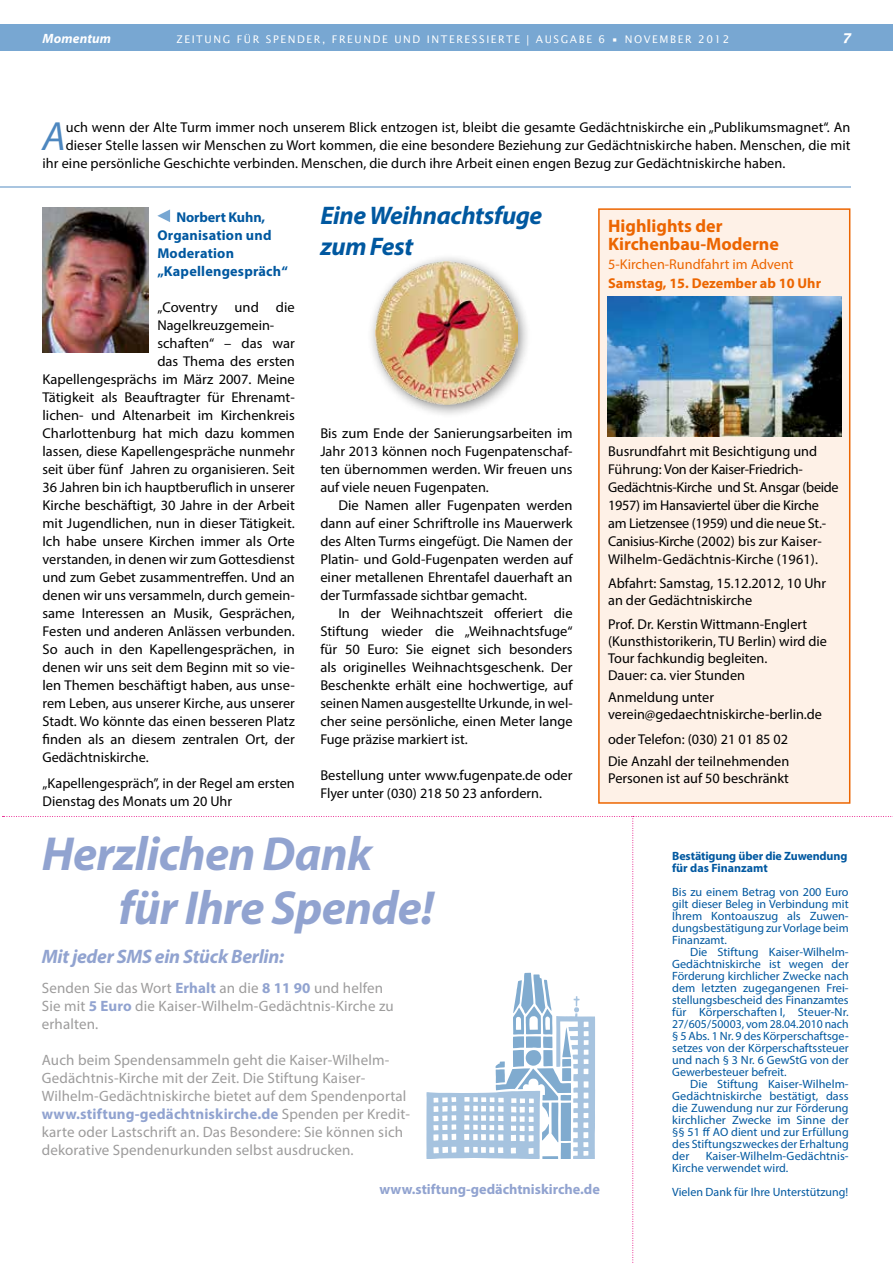
<style>
.page{position:relative;width:893px;height:1263px;background:#fff}
.page>*{position:absolute;margin:0;border:0;box-sizing:border-box;transform-origin:0 0}
.t1{font:italic 700 48px/54px "Myriad Pro";letter-spacing:-.015em;color:#91a3d0}
.t2{font:italic 40.95px "Myriad Pro";color:#4d87bf}
.t3{font:italic 700 25.5px/30.6px "Myriad Pro";letter-spacing:-.015em;color:#0058a0}
.t4{font:italic 700 19.5px "Myriad Pro";letter-spacing:-.015em;color:#91a3d0}
.t5{font:700 18px/18px "Myriad Pro";color:#ec6500}
.t6{font:15px/18px "Myriad Pro";letter-spacing:.01em;color:#9d9c9c}
.t7{font:14.25px/18px "Myriad Pro";color:#000}
.t8{font:14.25px/18px "Myriad Pro";letter-spacing:-.02em;color:#000}
.t9{font:700 14.25px/18px "Myriad Pro";letter-spacing:.015em;color:#0058a0}
.t10{font:700 14.25px "Myriad Pro";color:#91a3d0}
.t11{font:14.25px "Myriad Pro";color:#ec6500}
.t12{font:700 14.25px "Myriad Pro";color:#ec6500}
.t13{font:italic 700 13.5px "Myriad Pro";letter-spacing:.01em;color:#fff}
.t14{font:italic 700 13.5px "Lucida Sans";color:#fff}
.t15{font:12px/12px "Myriad Pro";color:#0058a0;text-align:justify}
.t16{font:700 12px/12px "Myriad Pro";letter-spacing:-.01em;color:#0058a0}
.t17{font:10.5px "Lucida Sans";letter-spacing:.15em;color:#fff}
.s1{font-weight:700;color:#91a3d0}
</style>
<div class="page">
<div style="left:0;top:24px;width:893px;height:27px;background:#78a7d2"></div>
<svg style="left:157px;top:209px;width:13px;height:13px"></svg>
<img style="left:43px;top:208px;width:106px;height:145px">
<div style="left:599px;top:209px;width:251px;height:594px;background:#fef1e7"></div>
<div style="left:598px;top:208px;width:252px;height:596px;border:2px solid #ec6500"></div>
<img style="left:608px;top:296px;width:234px;height:141px">
<div style="left:367px;top:253px;width:165px;height:166px;background:#000;opacity:.46"></div>
<img style="left:375px;top:261px;width:143px;height:144px">
<hr style="left:0;top:186px;width:850px;height:2px;background:#a9c5e0">
<svg style="left:3px;top:816px;width:890px;height:447px"></svg>
<p class="t13" style="left:43px;top:29px;width:70px">Momentum</p>
<p class="t17" style="left:176px;top:33px;width:554px">ZEITUNG FÜR SPENDER, FREUNDE UND INTERESS IERTE | AUSGABE 6 • NOVEMBER 2012</p>
<p class="t14" style="left:841px;top:30px;width:11px">7</p>
<h2 class="t2" style="left:43px;top:111px;width:25px">A</h2>
<p class="t7" style="left:66px;top:118px;width:786px">uch wenn der Alte Turm immer noch unserem Blick entzogen ist, bleibt die gesamte Gedächtniskirche ein „Publikumsmagnet“. An</p>
<p class="t7" style="left:66px;top:136px;width:786px">dieser Stelle lassen wir Menschen zu Wort kommen, die eine besondere Beziehung zur Gedächtniskirche haben. Menschen, die mit</p>
<p class="t7" style="left:43px;top:154px;width:744px">ihr eine persönliche Geschichte verbinden. Menschen, die durch ihre Arbeit einen engen Bezug zur Gedächtniskirche haben.</p>
<p class="t9" style="left:157px;top:208px;width:132px;text-indent:19px">Norbert Kuhn,<br>Organisation und<br>Moderation „Kapellengespräch“</p>
<p class="t7" style="left:157px;top:298px;width:139px">„Coventry und die</p>
<p class="t7" style="left:157px;top:316px;width:118px">Nagelkreuzgemein-</p>
<p class="t7" style="left:157px;top:334px;width:139px">schaften“ – das war</p>
<p class="t7" style="left:157px;top:352px;width:139px">das Thema des ersten</p>
<p class="t7" style="left:43px;top:370px;width:254px">Kapellengesprächs im März 2007. Meine</p>
<p class="t7" style="left:43px;top:388px;width:254px">Tätigkeit als Beauftragter für Ehrenamt-</p>
<p class="t7" style="left:43px;top:406px;width:254px">lichen- und Altenarbeit im Kirchenkreis</p>
<p class="t7" style="left:43px;top:424px;width:254px">Charlottenburg hat mich dazu kommen</p>
<p class="t7" style="left:43px;top:442px;width:254px">lassen, diese Kapellengespräche nunmehr</p>
<p class="t7" style="left:43px;top:460px;width:254px">seit über fünf Jahren zu organisieren. Seit</p>
<p class="t7" style="left:43px;top:478px;width:254px">36 Jahren bin ich hauptberuflich in unserer</p>
<p class="t7" style="left:43px;top:496px;width:254px">Kirche beschäftigt, 30 Jahre in der Arbeit</p>
<p class="t7" style="left:43px;top:514px;width:254px">mit Jugendlichen, nun in dieser Tätigkeit.</p>
<p class="t7" style="left:43px;top:532px;width:254px">Ich habe unsere Kirchen immer als Orte</p>
<p class="t7" style="left:43px;top:550px;width:254px">verstanden, in denen wir zum Gottesdienst</p>
<p class="t7" style="left:43px;top:568px;width:254px">und zum Gebet zusammentreffen. Und an</p>
<p class="t7" style="left:43px;top:586px;width:254px">denen wir uns versammeln, durch gemein-</p>
<p class="t7" style="left:43px;top:604px;width:254px">same Interessen an Musik, Gesprächen,</p>
<p class="t7" style="left:43px;top:622px;width:254px">Festen und anderen Anlässen verbunden.</p>
<p class="t7" style="left:43px;top:640px;width:254px">So auch in den Kapellengesprächen, in</p>
<p class="t7" style="left:43px;top:658px;width:254px">denen wir uns seit dem Beginn mit so vie-</p>
<p class="t7" style="left:43px;top:676px;width:254px">len Themen beschäftigt haben, aus unse-</p>
<p class="t7" style="left:43px;top:694px;width:254px">rem Leben, aus unserer Kirche, aus unserer</p>
<p class="t7" style="left:43px;top:712px;width:254px">Stadt. Wo könnte das einen besseren Platz</p>
<p class="t7" style="left:43px;top:730px;width:254px">finden als an diesem zentralen Ort, der</p>
<p class="t7" style="left:43px;top:748px;width:108px">Gedächtniskirche.</p>
<p class="t7" style="left:43px;top:774px;width:254px">„Kapellengespräch”, in der Regel am ersten<br>Dienstag des Monats um 20 Uhr</p>
<h3 class="t3" style="left:320px;top:199px;width:223px">Eine Weihnachtsfuge zum Fest</h3>
<p class="t7" style="left:320px;top:424px;width:254px;text-align:justify">Bis zum Ende der Sanierungsarbeiten im Jahr 2013 können noch Fugenpatenschaf&shy;ten übernommen werden. Wir freuen uns auf viele neuen Fugenpaten.</p>
<p class="t7" style="left:320px;top:496px;width:254px;text-align:justify;text-indent:18px">Die Namen aller Fugenpaten werden dann auf einer Schriftrolle ins Mauerwerk des Alten Turms eingefügt. Die Namen der Platin- und Gold-Fugenpaten werden auf einer metallenen Ehrentafel dauerhaft an der Turmfassade sichtbar gemacht.</p>
<p class="t7" style="left:320px;top:604px;width:254px;text-align:justify;text-indent:18px">In der Weihnachtszeit offeriert die Stiftung wieder die „Weihnachtsfuge“ für 50 Euro: Sie eignet sich besonders als originelles Weihnachtsgeschenk. Der Beschenkte erhält eine hochwertige, auf seinen Namen ausgestellte Urkunde, in wel&shy;cher seine persönliche, einen Meter lange Fuge präzise markiert ist.</p>
<p class="t7" style="left:320px;top:766px;width:254px">Bestellung unter www.fugenpate.de oder<br>Flyer unter (030) 218 50 23 anfordern.</p>
<p class="t5" style="left:608px;top:216px;width:172px">Highlights der<br>Kirchenbau-Moderne</p>
<p class="t11" style="left:608px;top:255px;width:187px">5-Kirchen-Rundfahrt im Advent</p>
<p class="t12" style="left:608px;top:274px;width:214px">Samstag, 15. Dezember ab 10 Uhr</p>
<p class="t8" style="left:608px;top:442px;width:232px">Busrundfahrt mit Besichtigung und Führung: Von der Kaiser-Friedrich-Gedächtnis-Kirche und St. Ansgar (beide 1957) im Hansaviertel über die Kirche am Lietzensee (1959) und die neue St.- Canisius-Kirche (2002) bis zur Kaiser-Wilhelm-Gedächtnis-Kirche (1961).</p>
<p class="t7" style="left:608px;top:574px;width:219px;line-height:17.1px">Abfahrt: Samstag, 15.12.2012, 10 Uhr an der Gedächtniskirche</p>
<p class="t7" style="left:608px;top:615px;width:220px;line-height:17.1px">Prof. Dr. Kerstin Wittmann-Englert (Kunsthistorikerin, TU Berlin) wird die<br>Tour fachkundig begleiten.<br>Dauer: ca. vier Stunden</p>
<p class="t7" style="left:608px;top:688px;width:215px;line-height:17.1px">Anmeldung unter verein@gedaechtniskirche-berlin.de</p>
<p class="t7" style="left:608px;top:729px;width:183px;line-height:21.3px">oder Telefon: (030) 21 01 85 02<br>Die Anzahl der teilnehmenden</p>
<p class="t7" style="left:608px;top:769px;width:182px">Personen ist auf 50 beschränkt</p>
<h1 class="t1" style="left:119px;top:825px;width:317px;text-indent:-77px">Herzlichen Dank für Ihre Spende!</h1>
<h3 class="t4" style="left:42px;top:944px;width:244px">Mit jeder SMS ein Stück Berlin:</h3>
<p class="t6" style="left:42px;top:978px;width:354px">Senden Sie das Wort <span class="s1">Erhalt</span> an die <span class="s1">8 11 90</span> und helfen<br>Sie mit <span class="s1">5 Euro</span> die Kaiser-Wilhelm-Gedächtnis-Kirche zu erhalten.</p>
<p class="t6" style="left:42px;top:1050px;width:370px">Auch beim Spendensammeln geht die Kaiser-Wilhelm-Gedächtnis-Kirche mit der Zeit. Die Stiftung Kaiser-Wilhelm-Gedächtniskirche bietet auf dem Spendenportal <span class="s1">www.stiftung-gedächtniskirche.de</span> Spenden per Kredit&shy;karte oder Lastschrift an. Das Besondere: Sie können sich dekorative Spendenurkunden selbst ausdrucken.</p>
<p class="t10" style="left:380px;top:1180px;width:222px">www.stiftung-gedächtniskirche.de</p>
<p class="t16" style="left:672px;top:850px;width:177px">Bestätigung über die Zuwendung für das Finanzamt</p>
<p class="t15" style="left:672px;top:886px;width:178px">Bis zu einem Betrag von 200 Euro gilt dieser Beleg in Verbindung mit Ihrem Kontoauszug als Zuwen&shy;dungsbestätigung zur Vorlage beim Finanzamt.</p>
<p class="t15" style="left:672px;top:946px;width:178px;text-indent:18px">Die Stiftung Kaiser-Wilhelm-Gedächtniskirche ist wegen der Förderung kirchlicher Zwecke nach dem letzten zugegangenen Frei&shy;stellungsbescheid des Finanzamtes für Körperschaften I, Steuer-Nr.<br>27/605/50003, vom 28.04.2010 nach § 5 Abs. 1 Nr. 9 des Körperschaftsge&shy;setzes von der Körperschaftssteuer und nach § 3 Nr. 6 GewStG von der Gewerbesteuer befreit.</p>
<p class="t15" style="left:672px;top:1078px;width:178px;text-indent:18px">Die Stiftung Kaiser-Wilhelm-Gedächtniskirche bestätigt, dass die Zuwendung nur zur Förderung kirchlicher Zwecke im Sinne der §§ 51 ff AO dient und zur Erfüllung des Stiftungszweckes der Erhaltung der</p>
<p class="t15" style="left:672px;top:1150px;width:178px;text-indent:33px">Kaiser-Wilhelm-Gedächtnis-<br>Kirche verwendet wird.</p>
<p class="t15" style="left:672px;top:1186px;width:177px">Vielen Dank für Ihre Unterstützung!</p>
</div>
